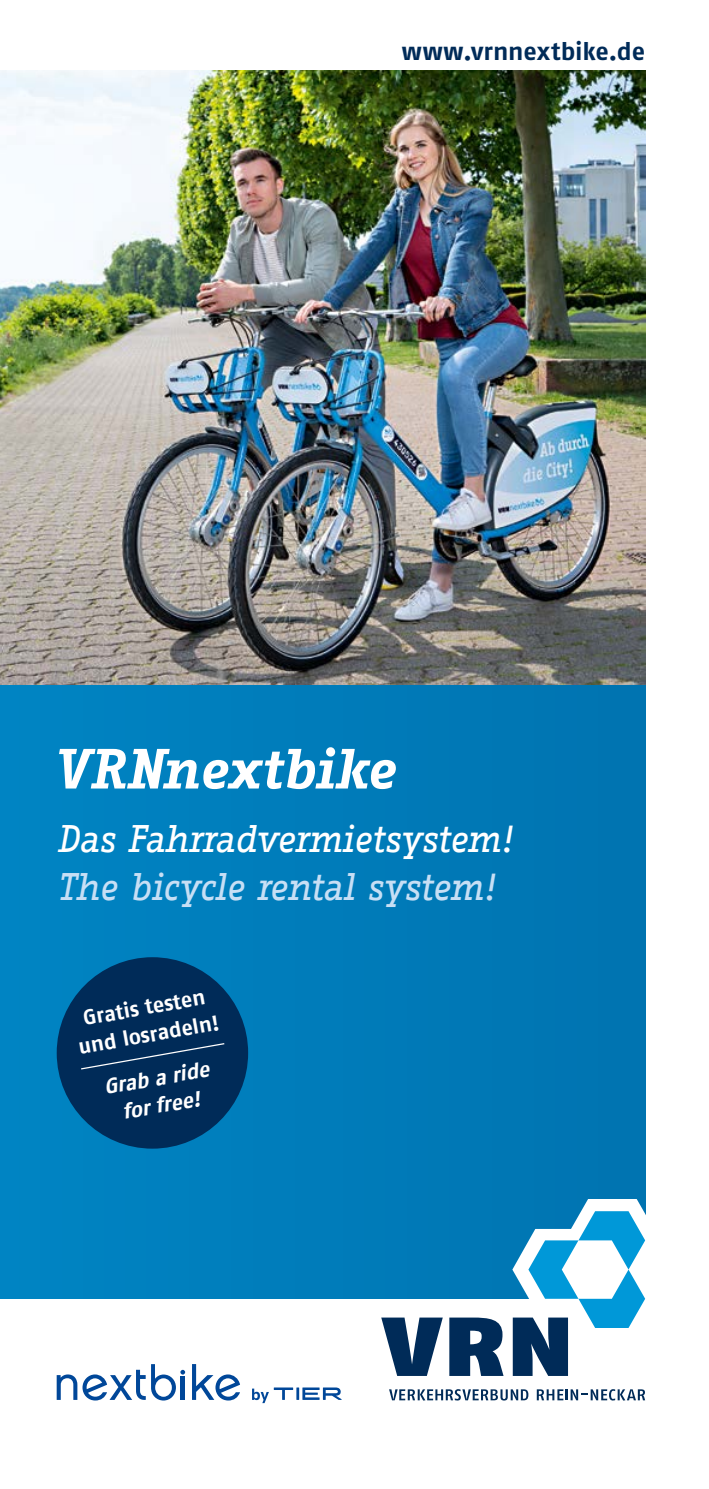
<style>
.page{position:relative;width:709px;height:1489px;background:#fff}
.page>*{position:absolute;margin:0;border:0;box-sizing:border-box;transform-origin:0 0}
.t1{font:italic 700 55px "Fago Office Serif";letter-spacing:-.01em;color:#fff}
.t2{font:italic 37.5px "Fago Office Serif";letter-spacing:-.03em;color:#fff}
.t3{font:italic 37.5px "Fago Office Serif";letter-spacing:-.035em;color:#c7dff5}
.Fließtext{font:700 25px "Fago OT";letter-spacing:.005em;color:#002b58}
.Pluspunkte_klein{font:700 21.25px/27.5px "Fago No Tf";color:#fff;text-align:center}
.Pluspunkte_klein-2{font:italic 700 21.25px/27.5px "Fago No Tf";color:#fff;text-align:center}
</style>
<div class="page">
<div style="left:0;top:71px;width:645px;height:1227px;background:#007cba"></div>
<img style="left:0;top:71px;width:645px;height:614px">
<svg style="left:381px;top:1317px;width:62px;height:58px"></svg>
<svg style="left:449px;top:1317px;width:54px;height:58px;background:#2e5176"></svg>
<svg style="left:512px;top:1198px;width:134px;height:177px"></svg>
<svg style="left:389px;top:1389px;width:139px;height:11px"></svg>
<svg style="left:537px;top:1389px;width:108px;height:11px"></svg>
<svg style="left:192px;top:1364px;width:48px;height:36px"></svg>
<svg style="left:57px;top:1364px;width:128px;height:36px"></svg>
<svg style="left:252px;top:1387px;width:90px;height:15px"></svg>
<div style="left:57px;top:957px;width:191px;height:191px;background:#002b58;border-radius:50%"></div>
<svg style="left:81px;top:1043px;width:144px;height:27px"></svg>
<p class="Fließtext" style="left:402px;top:36px;width:245px">www.vrnnextbike.de</p>
<p class="t1" style="left:52px;top:737px;width:345px">VRNnextbike</p>
<p class="t2" style="left:57px;top:817px;width:458px">Das Fahrradvermietsystem!</p>
<p class="t3" style="left:57px;top:865px;width:440px">The bicycle rental system!</p>
<p class="Pluspunkte_klein" style="left:71px;top:1005px;width:144px;rotate:-10deg">Gratis testen und losradeln!</p>
<p class="Pluspunkte_klein-2" style="left:102px;top:1073px;width:108px;rotate:-10deg">Grab a ride for free!</p>
</div>
